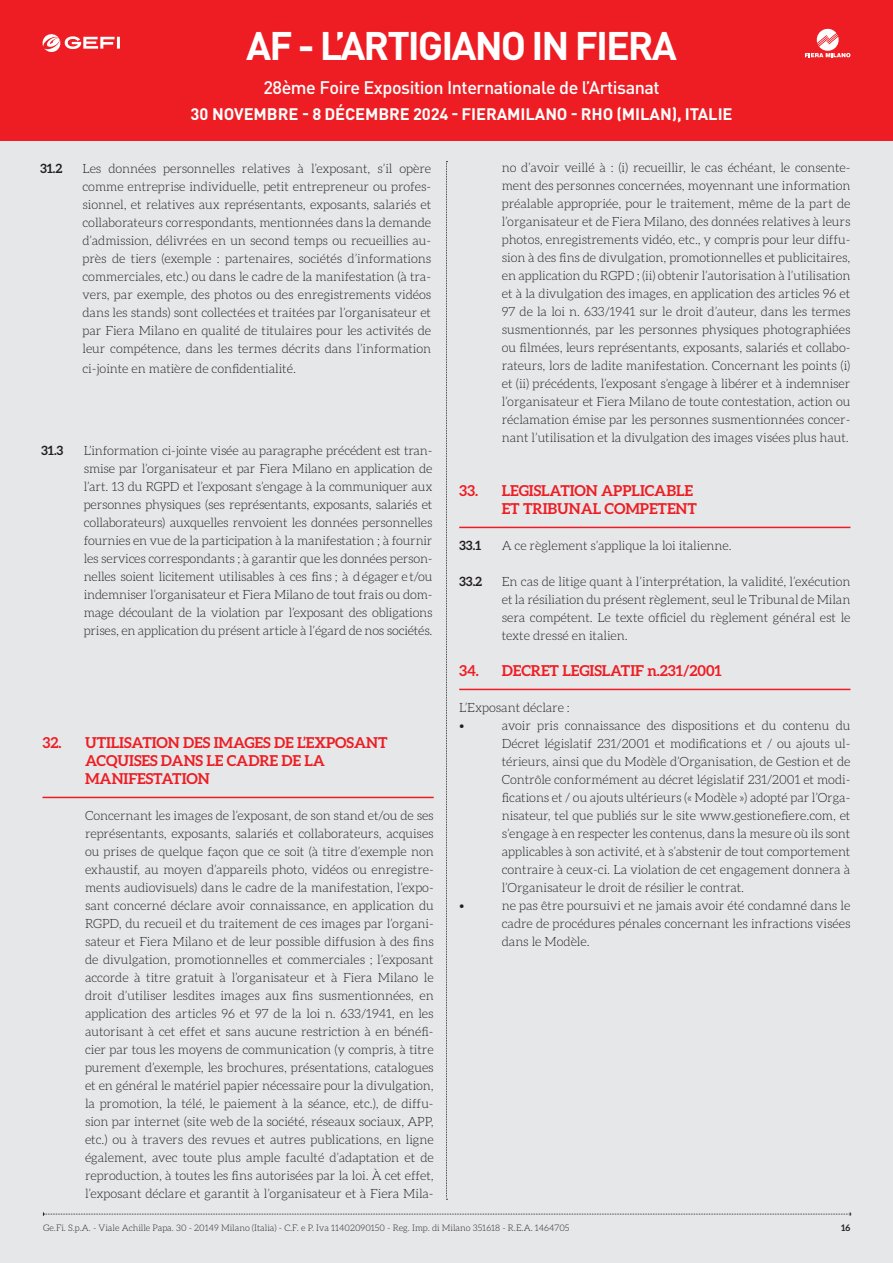
<style>
.page{position:relative;width:893px;height:1263px;background:#e6e7e9}
.page>*{position:absolute;margin:0;border:0;box-sizing:border-box;transform-origin:0 0}
.t1{font:700 39.45px "DIN Pro";letter-spacing:-.05em;color:#fff}
.t2{font:500 18px "DIN Pro";letter-spacing:-.025em;color:#fff}
.t3{font:700 16.5px "DIN Pro";letter-spacing:-.005em;color:#fff}
.t4{font:700 15px/18px "Aleo";letter-spacing:-.005em;color:#ee1d23}
.t5{font:300 12.75px/18px "Aleo";letter-spacing:-.005em;color:#231f20;text-align:justify}
.t6{font:700 12.75px "Aleo";letter-spacing:-.005em;color:#231f20}
.t7{font:300 9px "Aleo";color:#231f20}
.t8{font:700 9px "Aleo";color:#231f20}
</style>
<div class="page">
<div style="left:0;top:0;width:893px;height:140px;background:#ee1d23"></div>
<svg style="left:43px;top:1212px;width:808px;height:4px"></svg>
<svg style="left:446px;top:161px;width:1px;height:1039px"></svg>
<svg style="left:42px;top:34px;width:78px;height:18px"></svg>
<svg style="left:805px;top:28px;width:45px;height:29px"></svg>
<hr style="left:43px;top:797px;width:391px;height:1px;background:#ee1d23">
<hr style="left:459px;top:527px;width:391px;height:1px;background:#ee1d23">
<hr style="left:459px;top:689px;width:391px;height:1px;background:#ee1d23">
<h1 class="t1" style="left:246px;top:13px;width:432px">AF - L’ARTIGIANO IN FIERA</h1>
<h2 class="t2" style="left:263px;top:73px;width:398px">28ème Foire Exposition Internationale de l’Artisanat</h2>
<p class="t3" style="left:191px;top:101px;width:543px">30 NOVEMBRE - 8 DÉCEMBRE 2024 - FIERAMILANO - RHO (MILAN), ITALIE</p>
<p class="t6" style="left:40px;top:160px;width:24px">31.2</p>
<p class="t5" style="left:83px;top:160px;width:350px">Les données personnelles relatives à l’exposant, s’il opère comme entreprise individuelle, petit entrepreneur ou profes&shy;sionnel, et relatives aux représentants, exposants, salariés et collaborateurs correspondants, mentionnées dans la demande d’admission, délivrées en un second temps ou recueillies au&shy;près de tiers (exemple : partenaires, sociétés d’informations commerciales, etc.) ou dans le cadre de la manifestation (à tra&shy;vers, par exemple, des photos ou des enregistrements vidéos dans les stands) sont collectées et traitées par l’organisateur et par Fiera Milano en qualité de titulaires pour les activités de leur compétence, dans les termes décrits dans l’information</p>
<p class="t5" style="left:83px;top:360px;width:215px">ci-jointe en matière de confidentialité.</p>
<p class="t6" style="left:41px;top:443px;width:24px">31.3</p>
<p class="t5" style="left:84px;top:443px;width:350px">L’information ci-jointe visée au paragraphe précédent est tran&shy;smise par l’organisateur et par Fiera Milano en application de l’art. 13 du RGPD et l’exposant s’engage à la communiquer aux personnes physiques (ses représentants, exposants, salariés et collaborateurs) auxquelles renvoient les données personnelles fournies en vue de la participation à la manifestation ; à fournir les services correspondants ; à garantir que les données person&shy;nelles soient licitement utilisables à ces fins ; à d égager e t/ou indemniser l’organisateur et Fiera Milano de tout frais ou dom&shy;mage découlant de la violation par l’exposant des obligations prises, en application du présent article à l’égard de nos sociétés.</p>
<p class="t4" style="left:85px;top:734px;width:304px;text-indent:-43px">32. UTILISATION DES IMAGES DE L’EXPOSANT<br>ACQUISES DANS LE CADRE DE LA<br>MANIFESTATION</p>
<p class="t5" style="left:85px;top:807px;width:350px">Concernant les images de l’exposant, de son stand et/ou de ses représentants, exposants, salariés et collaborateurs, acquises ou prises de quelque façon que ce soit (à titre d’exemple non exhaustif, au moyen d’appareils photo, vidéos ou enregistre&shy;ments audiovisuels) dans le cadre de la manifestation, l’expo&shy;sant concerné déclare avoir connaissance, en application du RGPD, du recueil et du traitement de ces images par l’organi&shy;sateur et Fiera Milano et de leur possible diffusion à des fins de divulgation, promotionnelles et commerciales ; l’exposant accorde à titre gratuit à l’organisateur et à Fiera Milano le droit d’utiliser lesdites images aux fins susmentionnées, en application des articles 96 et 97 de la loi n. 633/1941, en les autorisant à cet effet et sans aucune restriction à en bénéfi&shy;cier par tous les moyens de communication (y compris, à titre purement d’exemple, les brochures, présentations, catalogues et en général le matériel papier nécessaire pour la divulgation, la promotion, la télé, le paiement à la séance, etc.), de diffu&shy;sion par internet (site web de la société, réseaux sociaux, APP, etc.) ou à travers des revues et autres publications, en ligne également, avec toute plus ample faculté d’adaptation et de reproduction, à toutes les fins autorisées par la loi. À cet effet, l’exposant déclare et garantit à l’organisateur et à Fiera Mila-</p>
<p class="t5" style="left:502px;top:159px;width:350px">no d’avoir veillé à : (i) recueillir, le cas échéant, le consente&shy;ment des personnes concernées, moyennant une information préalable appropriée, pour le traitement, même de la part de l’organisateur et de Fiera Milano, des données relatives à leurs photos, enregistrements vidéo, etc., y compris pour leur diffu&shy;sion à des fins de divulgation, promotionnelles et publicitaires, en application du RGPD ; (ii) obtenir l’autorisation à l’utilisation et à la divulgation des images, en application des articles 96 et 97 de la loi n. 633/1941 sur le droit d’auteur, dans les termes susmentionnés, par les personnes physiques photographiées ou filmées, leurs représentants, exposants, salariés et collabo&shy;rateurs, lors de ladite manifestation. Concernant les points (i) et (ii) précédents, l’exposant s’engage à libérer et à indemniser l’organisateur et Fiera Milano de toute contestation, action ou réclamation émise par les personnes susmentionnées concer&shy;nant l’utilisation et la divulgation des images visées plus haut.</p>
<p class="t4" style="left:459px;top:482px;width:239px;text-align:right">33. LEGISLATION APPLICABLE<br>ET TRIBUNAL COMPETENT</p>
<p class="t6" style="left:459px;top:537px;width:24px">33.1</p>
<p class="t5" style="left:502px;top:537px;width:231px">A ce règlement s’applique la loi italienne.</p>
<p class="t6" style="left:459px;top:573px;width:24px">33.2</p>
<p class="t5" style="left:502px;top:573px;width:350px">En cas de litige quant à l’interprétation, la validité, l’exécution et la résiliation du présent règlement, seul le Tribunal de Milan sera compétent. Le texte officiel du règlement général est le texte dressé en italien.</p>
<p class="t4" style="left:459px;top:662px;width:264px">34. DECRET LEGISLATIF n.231/2001</p>
<p class="t5" style="left:459px;top:699px;width:112px">L’Exposant déclare : •</p>
<p class="t5" style="left:502px;top:717px;width:350px">avoir pris connaissance des dispositions et du contenu du Décret législatif 231/2001 et modifications et / ou ajouts ul&shy;térieurs, ainsi que du Modèle d’Organisation, de Gestion et de Contrôle conformément au décret législatif 231/2001 et modi&shy;fications et / ou ajouts ultérieurs (« Modèle ») adopté par l’Orga&shy;nisateur, tel que publiés sur le site www.gestionefiere.com, et s’engage à en respecter les contenus, dans la mesure où ils sont applicables à son activité, et à s’abstenir de tout comportement contraire à ceux-ci. La violation de cet engagement donnera à l’Organisateur le droit de résilier le contrat.</p>
<p class="t5" style="left:459px;top:897px;width:7px">•</p>
<p class="t5" style="left:502px;top:897px;width:350px">ne pas être poursuivi et ne jamais avoir été condamné dans le cadre de procédures pénales concernant les infractions visées dans le Modèle.</p>
<p class="t7" style="left:43px;top:1222px;width:528px">Ge.Fi. S.p.A. - Viale Achille Papa. 30 - 20149 Milano (Italia) - C.F. e P. Iva 11402090150 - Reg. Imp. di Milano 351618 - R.E.A. 1464705</p>
<p class="t8" style="left:841px;top:1222px;width:11px">16</p>
</div>
